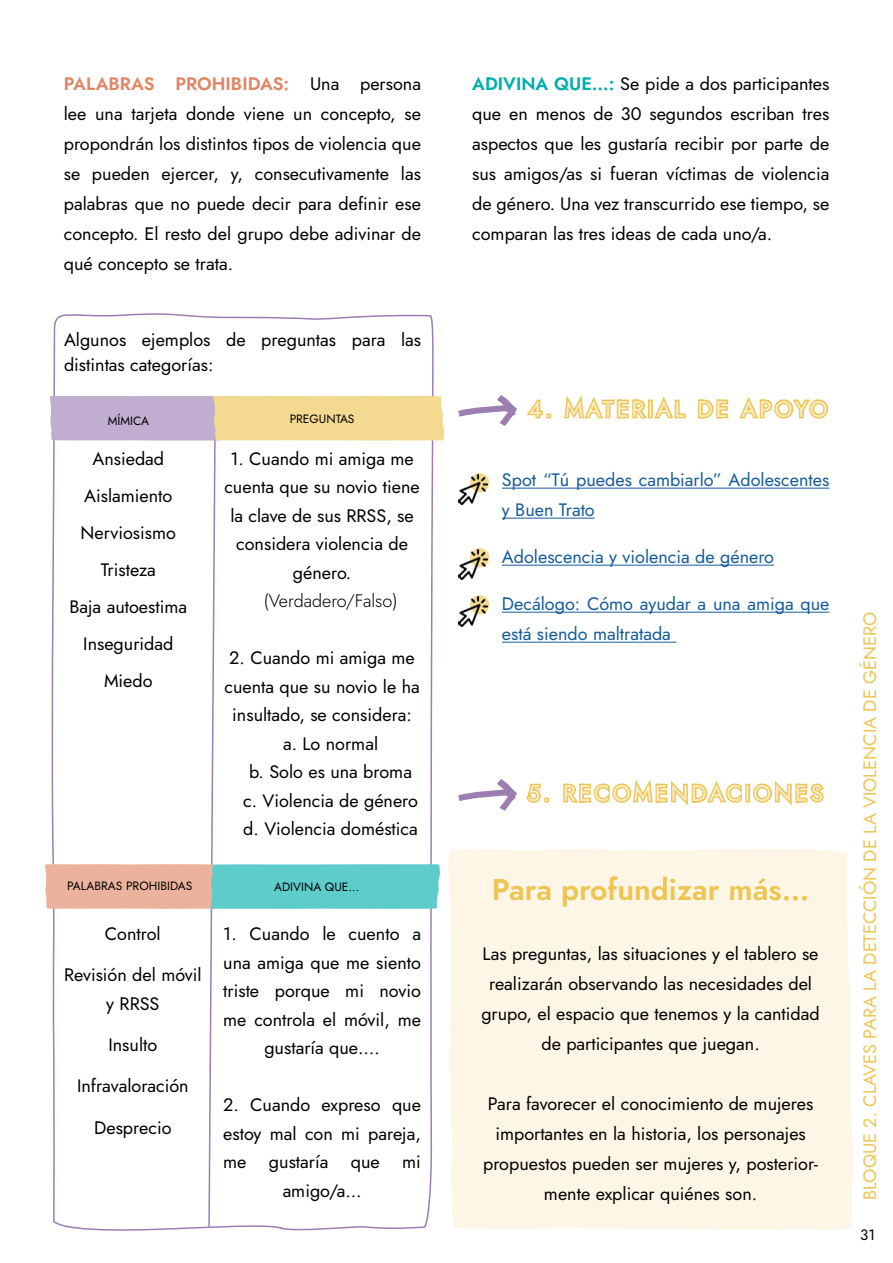
<style>
.page{position:relative;width:893px;height:1263px;background:#fff}
.page>*{position:absolute;margin:0;border:0;box-sizing:border-box;transform-origin:0 0}
.t1{font:600 30px "Jost";color:#eec553}
.t2{font:22.5px "Jost";letter-spacing:.14em;color:#fbeece}
.t3{font:18px/30px "Jost";color:#000;text-align:center}
.t4{font:18px/30px "Jost";color:#165b9a}
.t5{font:18px "Jost";color:#eec553}
.t6{font:300 18px "Jost";color:#000}
.t7{font:15px "Jost";color:#000}
.t8{font:12px "Jost";color:#000}
.s1{font-weight:600;color:#e08664}
.s2{font-weight:600;color:#00aead}
</style>
<div class="page">
<svg style="left:53px;top:313px;width:381px;height:918px"></svg>
<div style="left:448px;top:849px;width:405px;height:381px;background:#fdf6e6"></div>
<svg style="left:458px;top:779px;width:92px;height:32px"></svg>
<svg style="left:563px;top:783px;width:18px;height:20px"></svg>
<div style="left:580px;top:798px;width:11px;height:4px;border:3px solid #eec553"></div>
<div style="left:580px;top:784px;width:11px;height:4px;border:3px solid #eec553"></div>
<div style="left:580px;top:790px;width:11px;height:5px;border:3px solid #eec553"></div>
<div style="left:579px;top:784px;width:5px;height:18px;border:3px solid #eec553"></div>
<svg style="left:591px;top:780px;width:62px;height:23px"></svg>
<div style="left:656px;top:798px;width:11px;height:4px;border:3px solid #eec553"></div>
<div style="left:656px;top:784px;width:11px;height:4px;border:3px solid #eec553"></div>
<div style="left:656px;top:790px;width:11px;height:5px;border:3px solid #eec553"></div>
<div style="left:655px;top:784px;width:5px;height:18px;border:3px solid #eec553"></div>
<svg style="left:671px;top:781px;width:71px;height:25px"></svg>
<div style="left:745px;top:784px;width:5px;height:18px;border:3px solid #eec553"></div>
<svg style="left:753px;top:781px;width:39px;height:25px"></svg>
<div style="left:796px;top:798px;width:11px;height:4px;border:3px solid #eec553"></div>
<div style="left:796px;top:784px;width:11px;height:4px;border:3px solid #eec553"></div>
<div style="left:796px;top:790px;width:11px;height:5px;border:3px solid #eec553"></div>
<div style="left:795px;top:784px;width:5px;height:18px;border:3px solid #eec553"></div>
<svg style="left:809px;top:783px;width:15px;height:20px"></svg>
<svg style="left:458px;top:395px;width:94px;height:31px"></svg>
<svg style="left:564px;top:395px;width:51px;height:24px"></svg>
<div style="left:618px;top:413px;width:11px;height:5px;border:3px solid #eec553"></div>
<div style="left:618px;top:400px;width:11px;height:4px;border:3px solid #eec553"></div>
<div style="left:618px;top:406px;width:10px;height:5px;border:3px solid #eec553"></div>
<div style="left:617px;top:400px;width:5px;height:18px;border:3px solid #eec553"></div>
<svg style="left:632px;top:396px;width:54px;height:23px"></svg>
<svg style="left:697px;top:399px;width:17px;height:20px"></svg>
<div style="left:717px;top:413px;width:11px;height:5px;border:3px solid #eec553"></div>
<div style="left:717px;top:400px;width:11px;height:4px;border:3px solid #eec553"></div>
<div style="left:717px;top:406px;width:11px;height:5px;border:3px solid #eec553"></div>
<div style="left:716px;top:400px;width:5px;height:18px;border:3px solid #eec553"></div>
<svg style="left:739px;top:396px;width:90px;height:23px"></svg>
<svg style="left:470px;top:473px;width:19px;height:19px"></svg>
<img style="left:458px;top:475px;width:30px;height:29px">
<svg style="left:470px;top:548px;width:19px;height:19px"></svg>
<img style="left:458px;top:550px;width:30px;height:29px">
<svg style="left:470px;top:595px;width:19px;height:19px"></svg>
<img style="left:458px;top:597px;width:30px;height:29px">
<hr style="left:502px;top:488px;width:327px;height:1px;background:#165b9a">
<hr style="left:502px;top:518px;width:93px;height:1px;background:#165b9a">
<hr style="left:502px;top:565px;width:272px;height:1px;background:#165b9a">
<hr style="left:502px;top:612px;width:327px;height:1px;background:#165b9a">
<hr style="left:502px;top:642px;width:174px;height:1px;background:#165b9a">
<svg style="left:45px;top:396px;width:399px;height:833px"></svg>
<p class="t3" style="left:64px;top:69px;width:359px;text-align:justify"><span class="s1">PALABRAS PROHIBIDAS:</span> Una persona lee una tarjeta donde viene un concepto, se propondrán los distintos tipos de violencia que se pueden ejercer, y, consecutivamente las palabras que no puede decir para definir ese concepto. El resto del grupo debe adivinar de qué concepto se trata.</p>
<p class="t3" style="left:472px;top:69px;width:359px;text-align:justify"><span class="s2">ADIVINA QUE...:</span> Se pide a dos participantes que en menos de 30 segundos escriban tres aspectos que les gustaría recibir por parte de sus amigos/as si fueran víctimas de violencia de género. Una vez transcurrido ese tiempo, se comparan las tres ideas de cada uno/a.</p>
<p class="t3" style="left:64px;top:327px;width:359px;line-height:25.5px;text-align:left">Algunos ejemplos de preguntas para las distintas categorías:</p>
<p class="t8" style="left:108px;top:413px;width:43px">MÍMICA</p>
<p class="t8" style="left:290px;top:411px;width:66px">PREGUNTAS</p>
<p class="t3" style="left:69px;top:440px;width:119px;line-height:37px">Ansiedad<br>Aislamiento<br>Nerviosismo<br>Tristeza<br>Baja autoestima<br>Inseguridad<br>Miedo</p>
<p class="t3" style="left:224px;top:445px;width:197px;line-height:28.5px">1. Cuando mi amiga me cuenta que su novio tiene la clave de sus RRSS, se considera violencia de género.</p>
<p class="t6" style="left:264px;top:589px;width:135px">(Verdadero/Falso)</p>
<p class="t3" style="left:229px;top:643px;width:187px">2. Cuando mi amiga me</p>
<p class="t3" style="left:224px;top:672px;width:197px">cuenta que su novio le ha</p>
<p class="t3" style="left:232px;top:700px;width:181px">insultado, se considera:</p>
<p class="t3" style="left:283px;top:729px;width:97px">a. Lo normal</p>
<p class="t3" style="left:249px;top:757px;width:164px">b. Solo es una broma</p>
<p class="t3" style="left:243px;top:786px;width:176px">c. Violencia de género</p>
<p class="t3" style="left:243px;top:814px;width:176px">d. Violencia doméstica</p>
<p class="t8" style="left:67px;top:878px;width:127px">PALABRAS PROHIBIDAS</p>
<p class="t8" style="left:274px;top:879px;width:87px">ADIVINA QUE...</p>
<p class="t3" style="left:105px;top:919px;width:57px">Control</p>
<p class="t3" style="left:64px;top:961px;width:139px;line-height:28.5px">Revisión del móvil y RRSS</p>
<p class="t3" style="left:108px;top:1030px;width:50px">Insulto</p>
<p class="t3" style="left:77px;top:1071px;width:113px">Infravaloración</p>
<p class="t3" style="left:94px;top:1112px;width:79px">Desprecio</p>
<p class="t3" style="left:223px;top:920px;width:199px;line-height:28.5px">1. Cuando le cuento a una amiga que me siento triste porque mi novio me controla el móvil, me gustaría que….</p>
<p class="t3" style="left:223px;top:1091px;width:199px;line-height:28.5px">2. Cuando expreso que estoy mal con mi pareja, me gustaría que mi amigo/a…</p>
<p class="t2" style="left:529px;top:394px;width:300px">4. MATERIAL DE APOYO</p>
<p class="t4" style="left:502px;top:465px;width:329px">Spot “Tú puedes cambiarlo” Adolescentes y Buen Trato</p>
<p class="t4" style="left:502px;top:542px;width:274px">Adolescencia y violencia de género</p>
<p class="t4" style="left:502px;top:589px;width:329px">Decálogo: Cómo ayudar a una amiga que está siendo maltratada</p>
<p class="t2" style="left:527px;top:778px;width:297px">5. RECOMENDACIONES</p>
<h1 class="t1" style="left:492px;top:869px;width:319px">Para profundizar más…</h1>
<p class="t3" style="left:481px;top:939px;width:340px">Las preguntas, las situaciones y el tablero se realizarán observando las necesidades del grupo, el espacio que tenemos y la cantidad de participantes que juegan.</p>
<p class="t3" style="left:483px;top:1089px;width:336px">Para favorecer el conocimiento de mujeres importantes en la historia, los personajes propuestos pueden ser mujeres y, posterior&shy;mente explicar quiénes son.</p>
<p class="t5" style="left:858px;top:1200px;width:590px;rotate:-90deg">BLOQUE 2. CLAVES PARA LA DETECCIÓN DE LA VIOLENCIA DE GÉNERO</p>
<p class="t7" style="left:860px;top:1225px;width:16px">31</p>
</div>
